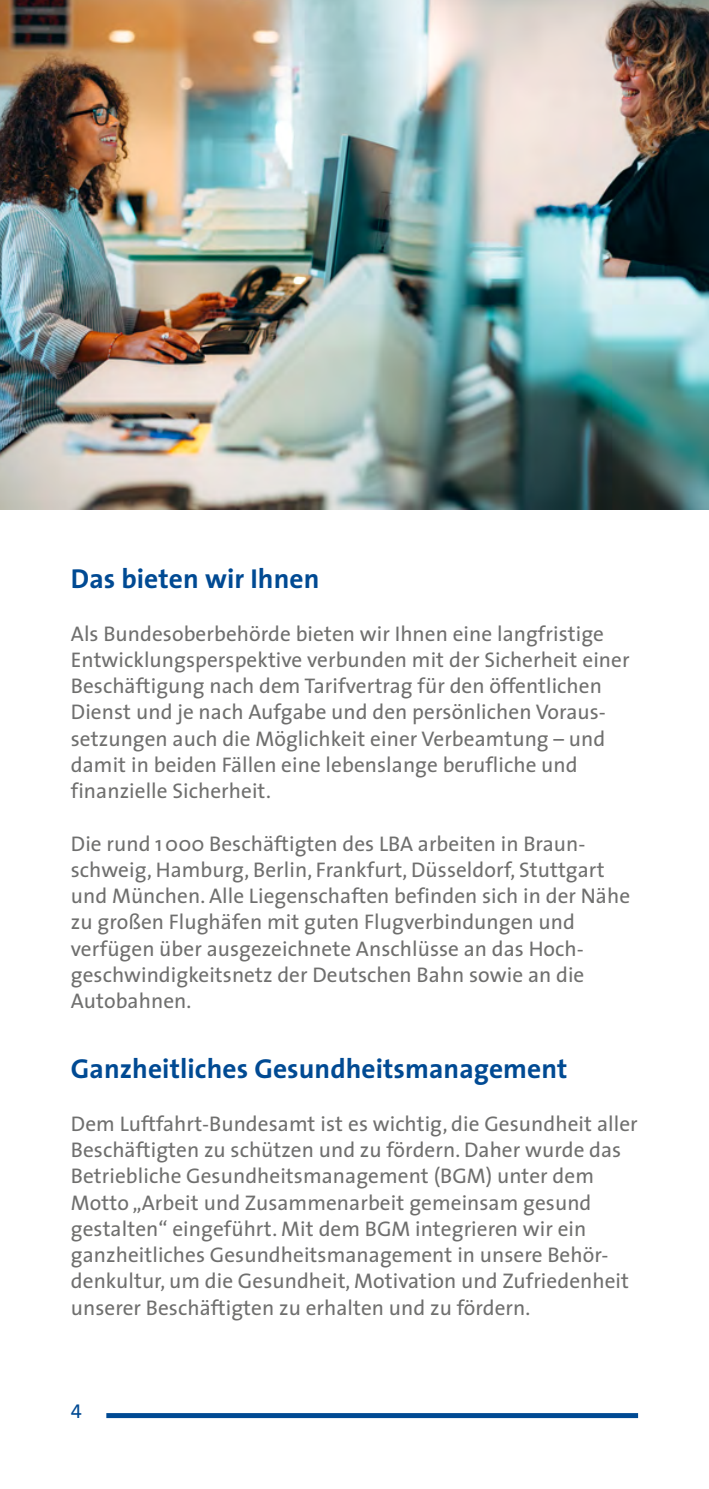
<style>
.page{position:relative;width:709px;height:1489px;background:#fff}
.page>*{position:absolute;margin:0;border:0;box-sizing:border-box;transform-origin:0 0}
.H3_Zwischenüberschri{font:700 27.5px "The Sans";letter-spacing:.005em;color:#004a93}
.Grundschrift{font:21.25px/26.2px "The Sans";letter-spacing:.005em;color:#6f6f6e}
.t1{font:20px "The Sans Expert";color:#004a93}
</style>
<div class="page">
<svg style="left:106px;top:1413px;width:532px;height:4px;fill:#004a93"></svg>
<img style="left:0;top:0;width:709px;height:510px">
<h3 class="H3_Zwischenüberschri" style="left:71px;top:561px;width:250px">Das bieten wir Ihnen</h3>
<p class="Grundschrift" style="left:71px;top:620px;width:560px">Als Bundesoberbehörde bieten wir Ihnen eine langfristige Entwicklungsperspektive verbunden mit der Sicherheit einer Beschäftigung nach dem Tarifvertrag für den öffentlichen Dienst und je nach Aufgabe und den persönlichen Voraus&shy;setzungen auch die Möglichkeit einer Verbeamtung – und damit in beiden Fällen eine lebenslange berufliche und finanzielle Sicherheit.</p>
<p class="Grundschrift" style="left:71px;top:830px;width:561px">Die rund 1000 Beschäftigten des LBA arbeiten in Braun&shy;schweig, Hamburg, Berlin, Frankfurt, Düsseldorf, Stuttgart und München. Alle Liegenschaften befinden sich in der Nähe zu großen Flughäfen mit guten Flugverbindungen und verfügen über ausgezeichnete Anschlüsse an das Hoch&shy;geschwindigkeitsnetz der Deutschen Bahn sowie an die Autobahnen.</p>
<h3 class="H3_Zwischenüberschri" style="left:71px;top:1051px;width:498px">Ganzheitliches Gesundheitsmanagement</h3>
<p class="Grundschrift" style="left:71px;top:1110px;width:568px">Dem Luftfahrt-Bundesamt ist es wichtig, die Gesundheit aller Beschäftigten zu schützen und zu fördern. Daher wurde das Betriebliche Gesundheitsmanagement (BGM) unter dem Motto „Arbeit und Zusammenarbeit gemeinsam gesund gestalten“ eingeführt. Mit dem BGM integrieren wir ein ganzheitliches Gesundheitsmanagement in unsere Behör&shy;denkultur, um die Gesundheit, Motivation und Zufriedenheit unserer Beschäftigten zu erhalten und zu fördern.</p>
<p class="t1" style="left:71px;top:1398px;width:13px">4</p>
</div>
